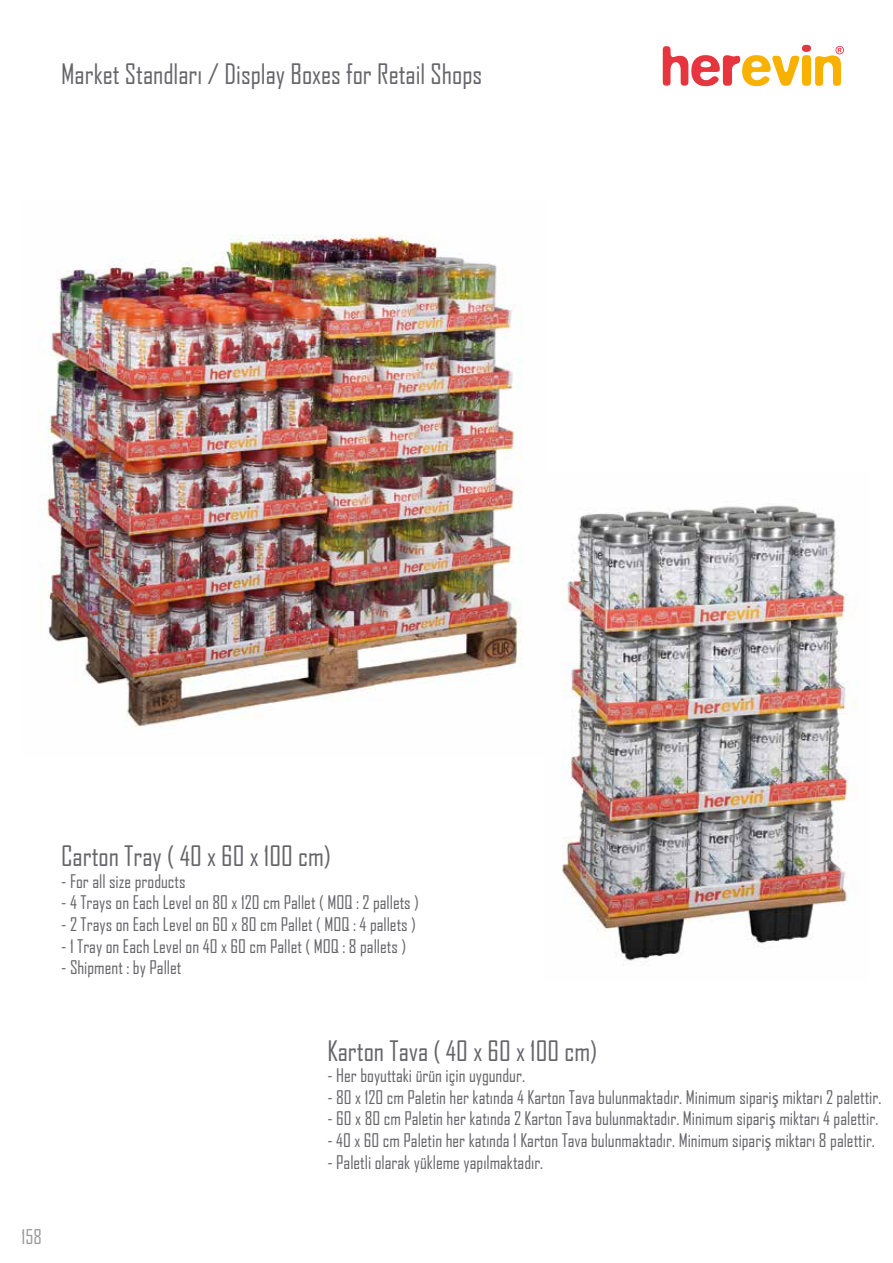
<style>
.page{position:relative;width:893px;height:1263px;background:#fff}
.page>*{position:absolute;margin:0;border:0;box-sizing:border-box;transform-origin:0 0}
.t1{font:27px "Agency FB";color:#65656a}
.t2{font:19.5px "Agency FB";color:#989899}
.t3{font:18px "Agency FB";color:#65656a}
.s1{font-family:"Myriad Pro"}
</style>
<div class="page">
<img style="left:562px;top:505px;width:296px;height:461px">
<img style="left:40px;top:234px;width:482px;height:494px">
<svg style="left:663px;top:45px;width:181px;height:41px"></svg>
<h1 class="t1" style="left:61px;top:57px;width:423px">Market Standları / Display Boxes for Retail Shops</h1>
<h1 class="t1" style="left:61px;top:839px;width:271px">Carton Tray ( 40 x 60 x 100 cm)</h1>
<p class="t3" style="left:61px;top:870px;width:126px">- For all size products</p>
<p class="t3" style="left:61px;top:891px;width:359px">- 4 Trays on Each Level on 80 x 120 cm Pallet ( MOQ : 2 pallets )</p>
<p class="t3" style="left:61px;top:913px;width:356px">- 2 Trays on Each Level on 60 x 80 cm Pallet ( MOQ : 4 pallets )</p>
<p class="t3" style="left:61px;top:935px;width:346px">- 1 Tray on Each Level on 40 x 60 cm Pallet ( MOQ : 8 pallets )</p>
<p class="t3" style="left:61px;top:956px;width:122px">- Shipment : by Pallet</p>
<p class="t2" style="left:21px;top:1225px;width:22px">158</p>
<h1 class="t1" style="left:327px;top:1034px;width:271px">Karton Tava ( 40 x 60 x 100 cm)</h1>
<p class="t3" style="left:327px;top:1064px;width:199px">- Her boyuttaki ürün için uygundur.</p>
<p class="t3" style="left:327px;top:1086px;width:555px">- 80 x 120 cm Paletin her katında 4 Karton Tava bulunmaktadır. Minimum sipari<span class="s1">ş</span> miktarı 2 palettir.</p>
<p class="t3" style="left:327px;top:1108px;width:552px">- 60 x 80 cm Paletin her katında 2 Karton Tava bulunmaktadır. Minimum sipari<span class="s1">ş</span> miktarı 4 palettir.</p>
<p class="t3" style="left:327px;top:1129px;width:549px">- 40 x 60 cm Paletin her katında 1 Karton Tava bulunmaktadır. Minimum sipari<span class="s1">ş</span> miktarı 8 palettir.</p>
<p class="t3" style="left:327px;top:1151px;width:217px">- Paletli olarak yükleme yapılmaktadır.</p>
</div>
